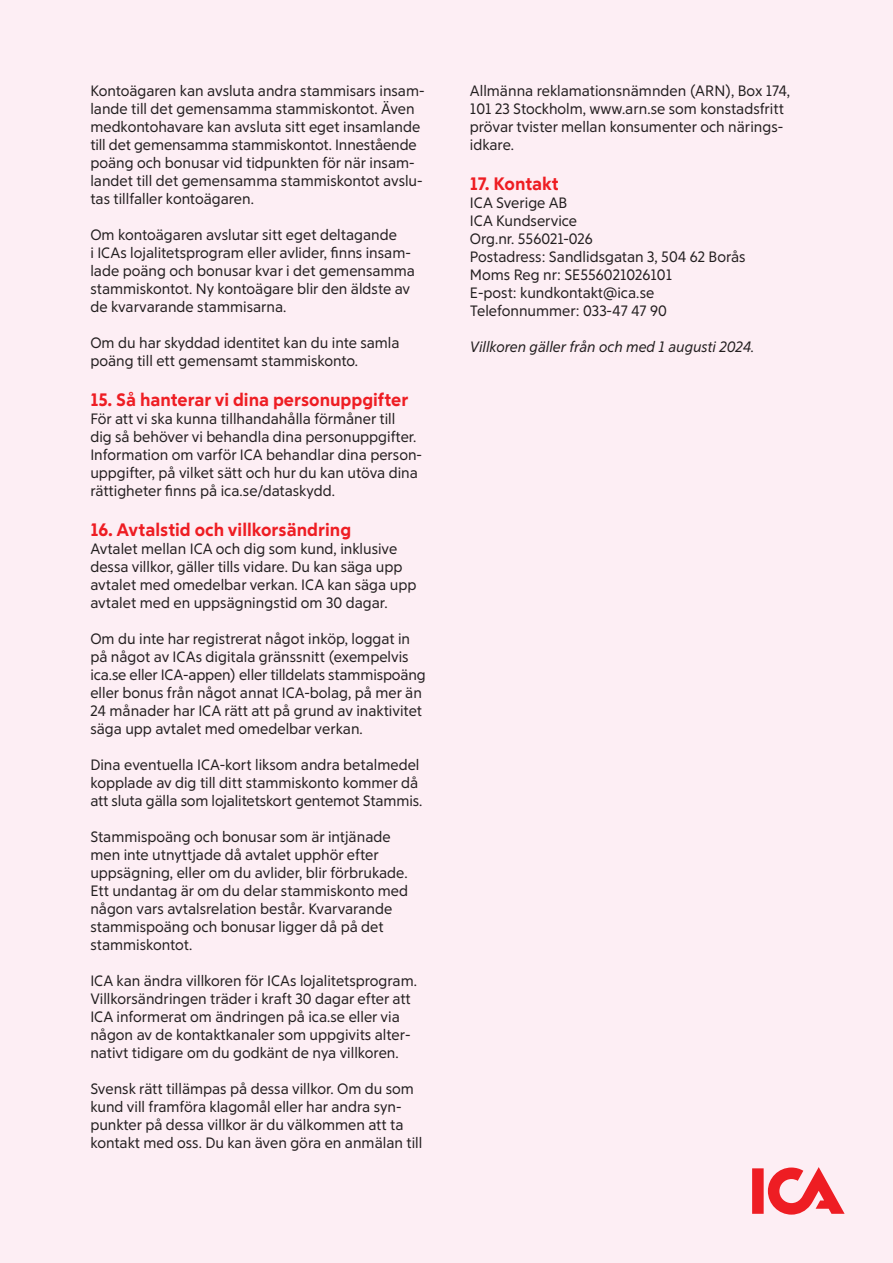
<style>
.page{position:relative;width:893px;height:1263px;background:#fdeef4}
.page>*{position:absolute;margin:0;border:0;box-sizing:border-box;transform-origin:0 0}
.Rubrik{font:900 18px "ICA Text Ny";color:#ee1d23}
.Bröd{font:15px/18px "ICA Text Ny";color:#231f20}
.Bröd-2{font:italic 15px "ICA Text Ny";color:#231f20}
</style>
<div class="page">
<svg style="left:752px;top:1167px;width:93px;height:47px"></svg>
<p class="Bröd" style="left:90px;top:82px;width:336px">Kontoägaren kan avsluta andra stammisars insam&shy;lande till det gemensamma stammiskontot. Även medkontohavare kan avsluta sitt eget insamlande till det gemensamma stammiskontot. Innestående poäng och bonusar vid tidpunkten för när insam&shy;landet till det gemensamma stammiskontot avslu&shy;tas tillfaller kontoägaren.</p>
<p class="Bröd" style="left:90px;top:226px;width:326px">Om kontoägaren avslutar sitt eget deltagande<br>i ICAs lojalitetsprogram eller avlider, finns insam&shy;lade poäng och bonusar kvar i det gemensamma stammiskontot. Ny kontoägare blir den äldste av de kvarvarande stammisarna.</p>
<p class="Bröd" style="left:90px;top:334px;width:311px">Om du har skyddad identitet kan du inte samla poäng till ett gemensamt stammiskonto.</p>
<p class="Rubrik" style="left:90px;top:389px;width:319px">15. Så hanterar vi dina personuppgifter</p>
<p class="Bröd" style="left:90px;top:410px;width:328px">För att vi ska kunna tillhandahålla förmåner till dig så behöver vi behandla dina personuppgifter.</p>
<p class="Bröd" style="left:90px;top:446px;width:333px">Information om varför ICA behandlar dina person&shy;uppgifter, på vilket sätt och hur du kan utöva dina rättigheter finns på ica.se/dataskydd.</p>
<p class="Rubrik" style="left:90px;top:518px;width:262px">16. Avtalstid och villkorsändring</p>
<p class="Bröd" style="left:90px;top:539px;width:327px">Avtalet mellan ICA och dig som kund, inklusive dessa villkor, gäller tills vidare. Du kan säga upp avtalet med omedelbar verkan. ICA kan säga upp avtalet med en uppsägningstid om 30 dagar.</p>
<p class="Bröd" style="left:90px;top:629px;width:337px">Om du inte har registrerat något inköp, loggat in på något av ICAs digitala gränssnitt (exempelvis ica.se eller ICA-appen) eller tilldelats stammispoäng eller bonus från något annat ICA-bolag, på mer än 24 månader har ICA rätt att på grund av inaktivitet säga upp avtalet med omedelbar verkan.</p>
<p class="Bröd" style="left:90px;top:755px;width:333px">Dina eventuella ICA-kort liksom andra betalmedel kopplade av dig till ditt stammiskonto kommer då att sluta gälla som lojalitetskort gentemot Stammis.</p>
<p class="Bröd" style="left:90px;top:827px;width:319px">Stammispoäng och bonusar som är intjänade men inte utnyttjade då avtalet upphör efter uppsägning, eller om du avlider, blir förbrukade.<br>Ett undantag är om du delar stammiskonto med någon vars avtalsrelation består. Kvarvarande stammispoäng och bonusar ligger då på det stammiskontot.</p>
<p class="Bröd" style="left:90px;top:971px;width:328px">ICA kan ändra villkoren för ICAs lojalitetsprogram.<br>Villkorsändringen träder i kraft 30 dagar efter att ICA informerat om ändringen på ica.se eller via någon av de kontaktkanaler som uppgivits alter&shy;nativt tidigare om du godkänt de nya villkoren.</p>
<p class="Bröd" style="left:90px;top:1079px;width:333px">Svensk rätt tillämpas på dessa villkor. Om du som kund vill framföra klagomål eller har andra syn&shy;punkter på dessa villkor är du välkommen att ta kontakt med oss. Du kan även göra en anmälan till</p>
<p class="Bröd" style="left:470px;top:82px;width:322px">Allmänna reklamationsnämnden (ARN), Box 174, 101 23 Stockholm, www.arn.se som konstadsfritt prövar tvister mellan konsumenter och närings&shy;idkare.</p>
<p class="Rubrik" style="left:470px;top:173px;width:90px">17. Kontakt</p>
<p class="Bröd" style="left:470px;top:194px;width:99px">ICA Sverige AB</p>
<p class="Bröd" style="left:470px;top:212px;width:109px">ICA Kundservice</p>
<p class="Bröd" style="left:470px;top:230px;width:124px">Org.nr. 556021-026</p>
<p class="Bröd" style="left:470px;top:248px;width:277px">Postadress: Sandlidsgatan 3, 504 62 Borås</p>
<p class="Bröd" style="left:470px;top:266px;width:204px">Moms Reg nr: SE556021026101</p>
<p class="Bröd" style="left:470px;top:284px;width:186px">E-post: kundkontakt@ica.se</p>
<p class="Bröd" style="left:470px;top:302px;width:198px">Telefonnummer: 033-47 47 90</p>
<p class="Bröd-2" style="left:470px;top:338px;width:286px">Villkoren gäller från och med 1 augusti 2024.</p>
</div>
